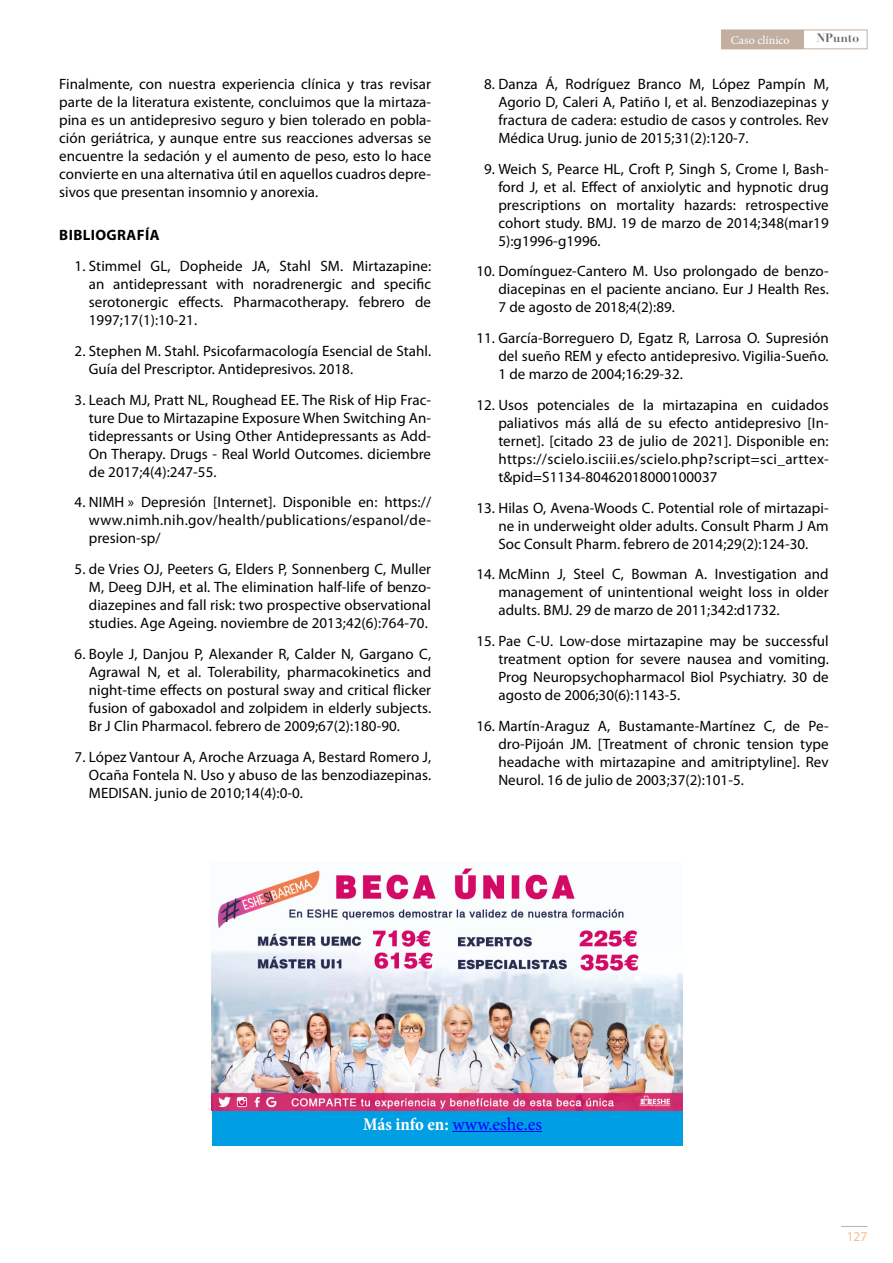
<style>
.page{position:relative;width:893px;height:1263px;background:#fff}
.page>*{position:absolute;margin:0;border:0;box-sizing:border-box;transform-origin:0 0}
.t1{font:18px "Minion Pro";color:#00f}
.t2{font:15px/18px "Myriad Pro";letter-spacing:.005em;color:#000;text-align:justify}
.t3{font:700 15px "Myriad Pro";letter-spacing:.025em;color:#000}
.t4{font:13.5px "Myriad Pro";color:#f6bc96}
.t5{font:12px "Minion Pro";color:#fff}
.t6{font:700 12px "Didot LH";color:#646363}
.s1{font-weight:700;font-stretch:condensed;color:#fff}
</style>
<div class="page">
<svg style="left:841px;top:1226px;width:26px;height:1px"></svg>
<div style="left:721px;top:30px;width:146px;height:19px;border:1px solid #c2afa0"></div>
<div style="left:722px;top:30px;width:82px;height:19px;background:#c2afa0"></div>
<div style="left:212px;top:1110px;width:471px;height:36px;background:#009fe3"></div>
<hr style="left:452px;top:1131px;width:90px;height:1px;background:#00f">
<img style="left:212px;top:868px;width:470px;height:242px">
<p class="t2" style="left:59px;top:75px;width:374px">Finalmente, con nuestra experiencia clínica y tras revisar parte de la literatura existente, concluimos que la mirtaza&shy;pina es un antidepresivo seguro y bien tolerado en pobla&shy;ción geriátrica, y aunque entre sus reacciones adversas se encuentre la sedación y el aumento de peso, esto lo hace convierte en una alternativa útil en aquellos cuadros depre&shy;sivos que presentan insomnio y anorexia.</p>
<p class="t3" style="left:59px;top:227px;width:102px">BIBLIOGRAFÍA</p>
<p class="t2" style="left:89px;top:257px;width:344px;text-indent:-14px">1. Stimmel GL, Dopheide JA, Stahl SM. Mirtazapine: an antidepressant with noradrenergic and specific serotonergic effects. Pharmacotherapy. febrero de 1997;17(1):10-21.</p>
<p class="t2" style="left:89px;top:342px;width:344px;text-indent:-14px">2. Stephen M. Stahl. Psicofarmacología Esencial de Stahl.<br>Guía del Prescriptor. Antidepresivos. 2018.</p>
<p class="t2" style="left:89px;top:390px;width:344px;text-indent:-14px">3. Leach MJ, Pratt NL, Roughead EE. The Risk of Hip Frac&shy;ture Due to Mirtazapine Exposure When Switching An&shy;tidepressants or Using Other Antidepressants as Add-On Therapy. Drugs - Real World Outcomes. diciembre de 2017;4(4):247-55.</p>
<p class="t2" style="left:89px;top:493px;width:344px;text-indent:-14px">4. NIMH » Depresión [Internet]. Disponible en: https:// www.nimh.nih.gov/health/publications/espanol/de&shy;presion-sp/</p>
<p class="t2" style="left:89px;top:560px;width:344px;text-indent:-14px">5. de Vries OJ, Peeters G, Elders P, Sonnenberg C, Muller M, Deeg DJH, et al. The elimination half-life of benzo&shy;diazepines and fall risk: two prospective observational studies. Age Ageing. noviembre de 2013;42(6):764-70.</p>
<p class="t2" style="left:89px;top:645px;width:344px;text-indent:-14px">6. Boyle J, Danjou P, Alexander R, Calder N, Gargano C, Agrawal N, et al. Tolerability, pharmacokinetics and night-time effects on postural sway and critical flicker fusion of gaboxadol and zolpidem in elderly subjects.<br>Br J Clin Pharmacol. febrero de 2009;67(2):180-90.</p>
<p class="t2" style="left:89px;top:747px;width:344px;text-indent:-14px">7. López Vantour A, Aroche Arzuaga A, Bestard Romero J, Ocaña Fontela N. Uso y abuso de las benzodiazepinas.<br>MEDISAN. junio de 2010;14(4):0-0.</p>
<p class="t5" style="left:731px;top:32px;width:60px">Caso clínico</p>
<p class="t6" style="left:816px;top:30px;width:44px">NPunto</p>
<p class="t2" style="left:498px;top:75px;width:332px;text-indent:-14px">8. Danza Á, Rodríguez Branco M, López Pampín M, Agorio D, Caleri A, Patiño I, et al. Benzodiazepinas y fractura de cadera: estudio de casos y controles. Rev Médica Urug. junio de 2015;31(2):120-7.</p>
<p class="t2" style="left:498px;top:159px;width:332px;text-indent:-14px">9. Weich S, Pearce HL, Croft P, Singh S, Crome I, Bash&shy;ford J, et al. Effect of anxiolytic and hypnotic drug prescriptions on mortality hazards: retrospective cohort study. BMJ. 19 de marzo de 2014;348(mar19<br>5):g1996-g1996.</p>
<p class="t2" style="left:498px;top:262px;width:332px;text-indent:-22px">10. Domínguez-Cantero M. Uso prolongado de benzo&shy;diacepinas en el paciente anciano. Eur J Health Res.<br>7 de agosto de 2018;4(2):89.</p>
<p class="t2" style="left:498px;top:329px;width:332px;text-indent:-22px">11. García-Borreguero D, Egatz R, Larrosa O. Supresión del sueño REM y efecto antidepresivo. Vigilia-Sueño.<br>1 de marzo de 2004;16:29-32.</p>
<p class="t2" style="left:498px;top:396px;width:332px;text-indent:-22px">12. Usos potenciales de la mirtazapina en cuidados paliativos más allá de su efecto antidepresivo [In&shy;ternet]. [citado 23 de julio de 2021]. Disponible en: https://scielo.isciii.es/scielo.php?script=sci_arttex&shy;t&amp;pid=S1134-80462018000100037</p>
<p class="t2" style="left:498px;top:498px;width:332px;text-indent:-22px">13. Hilas O, Avena-Woods C. Potential role of mirtazapi&shy;ne in underweight older adults. Consult Pharm J Am Soc Consult Pharm. febrero de 2014;29(2):124-30.</p>
<p class="t2" style="left:498px;top:565px;width:332px;text-indent:-22px">14. McMinn J, Steel C, Bowman A. Investigation and management of unintentional weight loss in older adults. BMJ. 29 de marzo de 2011;342:d1732.</p>
<p class="t2" style="left:498px;top:632px;width:332px;text-indent:-22px">15. Pae C-U. Low-dose mirtazapine may be successful treatment option for severe nausea and vomiting.<br>Prog Neuropsychopharmacol Biol Psychiatry. 30 de agosto de 2006;30(6):1143-5.</p>
<p class="t2" style="left:498px;top:717px;width:332px;text-indent:-22px">16. Martín-Araguz A, Bustamante-Martínez C, de Pe&shy;dro-Pijoán JM. [Treatment of chronic tension type headache with mirtazapine and amitriptyline]. Rev Neurol. 16 de julio de 2003;37(2):101-5.</p>
<p class="t1" style="left:363px;top:1112px;width:180px"><span class="s1">Más info en:</span> www.eshe.es</p>
<p class="t4" style="left:847px;top:1228px;width:22px">127</p>
</div>
